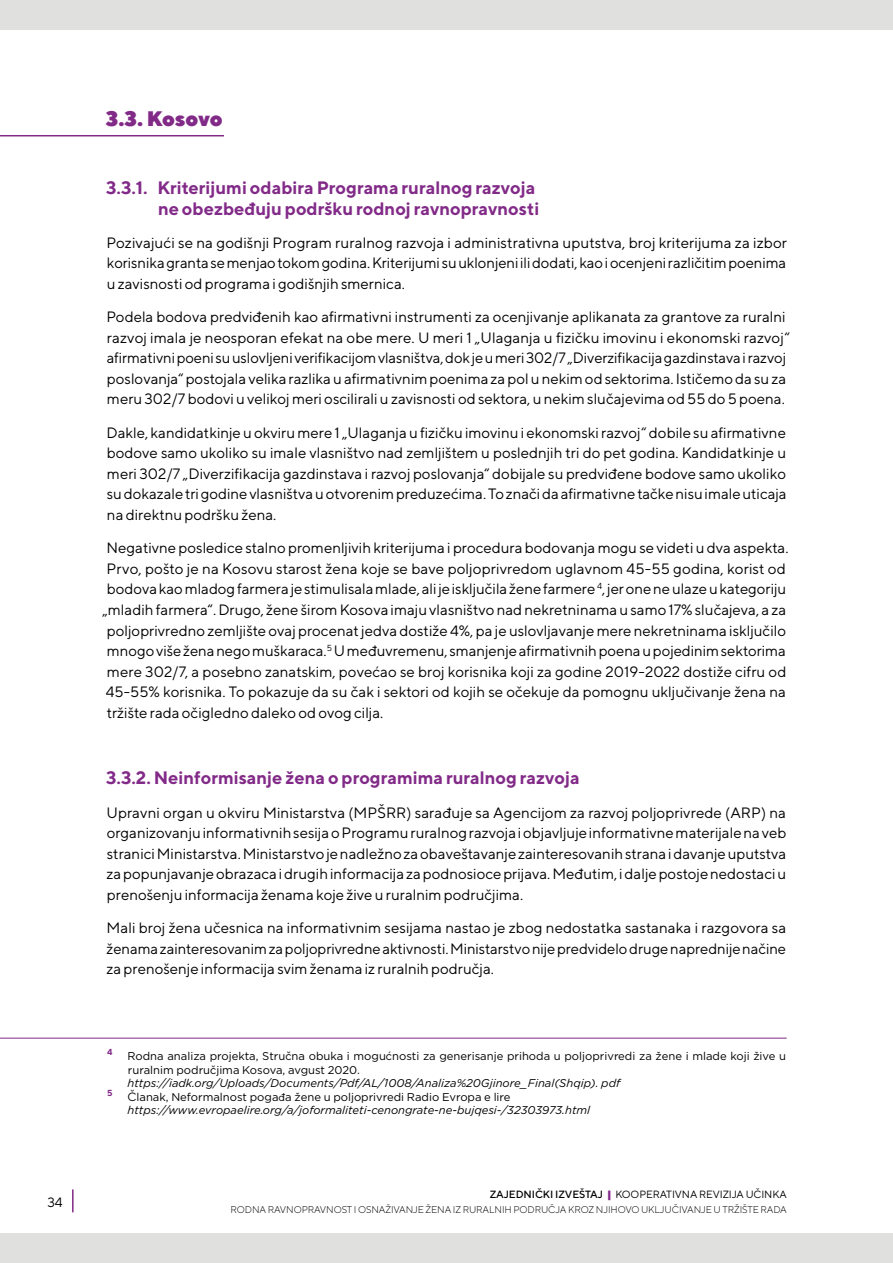
<style>
.page{position:relative;width:893px;height:1263px;background:#fff}
.page>*{position:absolute;margin:0;border:0;box-sizing:border-box;transform-origin:0 0}
.Podnaslov{font:900 21px "TT Norms";color:#822a88}
.POD_Podnaslov{font:700 18px/21px "TT Norms";color:#822a88;text-align:right}
.t1{font:15px/20.5px "TT Norms";color:#000;text-align:justify}
.t2{font:13.5px "TT Norms";color:#000}
.Fusnota{font:11.25px/13.5px "Gotham Pro";color:#000}
.Fusnota-2{font:italic 11.25px "Gotham Pro";color:#000}
.t3{font:10.5px "TT Norms";letter-spacing:-.01em;color:#000}
.t4{font:300 9.75px "TT Norms";letter-spacing:-.01em;color:#000}
.Fusnota-3{font:700 8.7px "TT Norms";color:#822a88}
.s1{font-family:"TT Norms";font-size:12px}
.s2{font-family:"TT Norms"}
.s3{font-weight:500}
.s4{font-weight:900;color:#822a88}
</style>
<div class="page">
<div style="left:0;top:1233px;width:893px;height:30px;background:#e0e0df"></div>
<div style="left:0;top:0;width:893px;height:30px;background:#e0e0df"></div>
<hr style="left:72px;top:1189px;width:2px;height:23px;background:#822a88">
<hr style="left:0;top:135px;width:224px;height:1px;background:#822a88">
<hr style="left:0;top:1038px;width:787px;height:1px;background:#822a88">
<hr style="left:892px;top:97px;width:1px;height:224px;background:#f8f8f7">
<p class="t2" style="left:47px;top:1194px;width:17px">34</p>
<p class="Podnaslov" style="left:106px;top:105px;width:119px">3.3. Kosovo</p>
<p class="POD_Podnaslov" style="left:106px;top:176px;width:435px">3.3.1. Kriterijumi odabira Programa ruralnog razvoja ne obezbeđuju podršku rodnoj ravnopravnosti</p>
<p class="t1" style="left:107px;top:232px;width:682px">Pozivajući se na godišnji Program ruralnog razvoja i administrativna uputstva, broj kriterijuma za izbor korisnika granta se menjao tokom godina. Kriterijumi su uklonjeni ili dodati, kao i ocenjeni različitim poenima u zavisnosti od programa i godišnjih smernica.</p>
<p class="t1" style="left:107px;top:306px;width:685px;text-align:left">Podela bodova predviđenih kao afirmativni instrumenti za ocenjivanje aplikanata za grantove za ruralni razvoj imala je neosporan efekat na obe mere. U meri 1 „Ulaganja u fizičku imovinu i ekonomski razvoj“ afirmativni poeni su uslovljeni verifikacijom vlasništva, dok je u meri 302/7 „Diverzifikacija gazdinstava i razvoj poslovanja“ postojala velika razlika u afirmativnim poenima za pol u nekim od sektorima. Ističemo da su za meru 302/7 bodovi u velikoj meri oscilirali u zavisnosti od sektora, u nekim slučajevima od 55 do 5 poena.</p>
<p class="t1" style="left:107px;top:422px;width:682px">Dakle, kandidatkinje u okviru mere 1 „Ulaganja u fizičku imovinu i ekonomski razvoj“ dobile su afirmativne bodove samo ukoliko su imale vlasništvo nad zemljištem u poslednjih tri do pet godina. Kandidatkinje u meri 302/7 „Diverzifikacija gazdinstava i razvoj poslovanja“ dobijale su predviđene bodove samo ukoliko su dokazale tri godine vlasništva u otvorenim preduzećima. To znači da afirmativne tačke nisu imale uticaja na direktnu podršku žena.</p>
<p class="t1" style="left:107px;top:537px;width:684px">Negativne posledice stalno promenljivih kriterijuma i procedura bodovanja mogu se videti u dva aspekta.</p>
<p class="t1" style="left:107px;top:558px;width:681px">Prvo, pošto je na Kosovu starost žena koje se bave poljoprivredom uglavnom 45-55 godina, korist od</p>
<p class="t1" style="left:107px;top:578px;width:681px">bodova kao mladog farmera je stimulisala mlade, ali je isključila žene farmere <sup>4</sup>, jer one ne ulaze u kategoriju</p>
<p class="t1" style="left:102px;top:599px;width:685px">„mladih farmera“. Drugo, žene širom Kosova imaju vlasništvo nad nekretninama u samo 17% slučajeva, a za</p>
<p class="t1" style="left:107px;top:620px;width:681px">poljoprivredno zemljište ovaj procenat jedva dostiže 4%, pa je uslovljavanje mere nekretninama isključilo</p>
<p class="t1" style="left:107px;top:640px;width:680px">mnogo više žena nego muškaraca.<sup>5</sup> U međuvremenu, smanjenje afirmativnih poena u pojedinim sektorima</p>
<p class="t1" style="left:107px;top:661px;width:681px">mere 302/7, a posebno zanatskim, povećao se broj korisnika koji za godine 2019-2022 dostiže cifru od</p>
<p class="t1" style="left:106px;top:681px;width:682px">45-55% korisnika. To pokazuje da su čak i sektori od kojih se očekuje da pomognu uključivanje žena na</p>
<p class="t1" style="left:107px;top:702px;width:278px">tržište rada očigledno daleko od ovog cilja.</p>
<p class="POD_Podnaslov" style="left:106px;top:767px;width:475px">3.3.2. Neinformisanje žena o programima ruralnog razvoja</p>
<p class="t1" style="left:106px;top:802px;width:681px">Upravni organ u okviru Ministarstva (MPŠRR) sarađuje sa Agencijom za razvoj poljoprivrede (ARP) na organizovanju informativnih sesija o Programu ruralnog razvoja i objavljuje informativne materijale na veb stranici Ministarstva. Ministarstvo je nadležno za obaveštavanje zainteresovanih strana i davanje uputstva za popunjavanje obrazaca i drugih informacija za podnosioce prijava. Međutim, i dalje postoje nedostaci u prenošenju informacija ženama koje žive u ruralnim područjima.</p>
<p class="t1" style="left:107px;top:917px;width:681px">Mali broj žena učesnica na informativnim sesijama nastao je zbog nedostatka sastanaka i razgovora sa ženama zainteresovanim za poljoprivredne aktivnosti. Ministarstvo nije predvidelo druge naprednije načine za prenošenje informacija svim ženama iz ruralnih područja.</p>
<p class="Fusnota-3" style="left:107px;top:1046px;width:7px">4</p>
<p class="Fusnota" style="left:128px;top:1049px;width:660px">Rodna analiza projekta, Stru<span class="s1">č</span>na obuka i mogu<span class="s1">ć</span>nosti za generisanje prihoda u poljoprivredi za žene i mlade koji žive u ruralnim podru<span class="s1">č</span>jima Kosova, avgust 2020.</p>
<p class="Fusnota-2" style="left:128px;top:1077px;width:494px">https://iadk.org/Uploads/Documents/Pdf/AL/1008/Analiza%20Gjinore_Final(Shqip). pdf</p>
<p class="Fusnota" style="left:107px;top:1090px;width:405px"><sup>5</sup> <span class="s1">Č</span>lanak, Neformalnost poga<span class="s2">đ</span>a žene u poljoprivredi Radio Evropa e lire</p>
<p class="Fusnota-2" style="left:128px;top:1104px;width:464px">https://www.evropaelire.org/a/joformaliteti-cenongrate-ne-bujqesi-/32303973.html</p>
<p class="t3" style="left:490px;top:1188px;width:298px"><span class="s3">ZAJEDNIČKI IZVEŠTAJ</span> <span class="s4">|</span> KOOPERATIVNA REVIZIJA UČINKA</p>
<p class="t4" style="left:231px;top:1204px;width:557px">RODNA RAVNOPRAVNOST I OSNAŽIVANJE ŽENA IZ RURALNIH PODRUČJA KROZ NJIHOVO UKLJUČIVANJE U TRŽIŠTE RADA</p>
</div>
